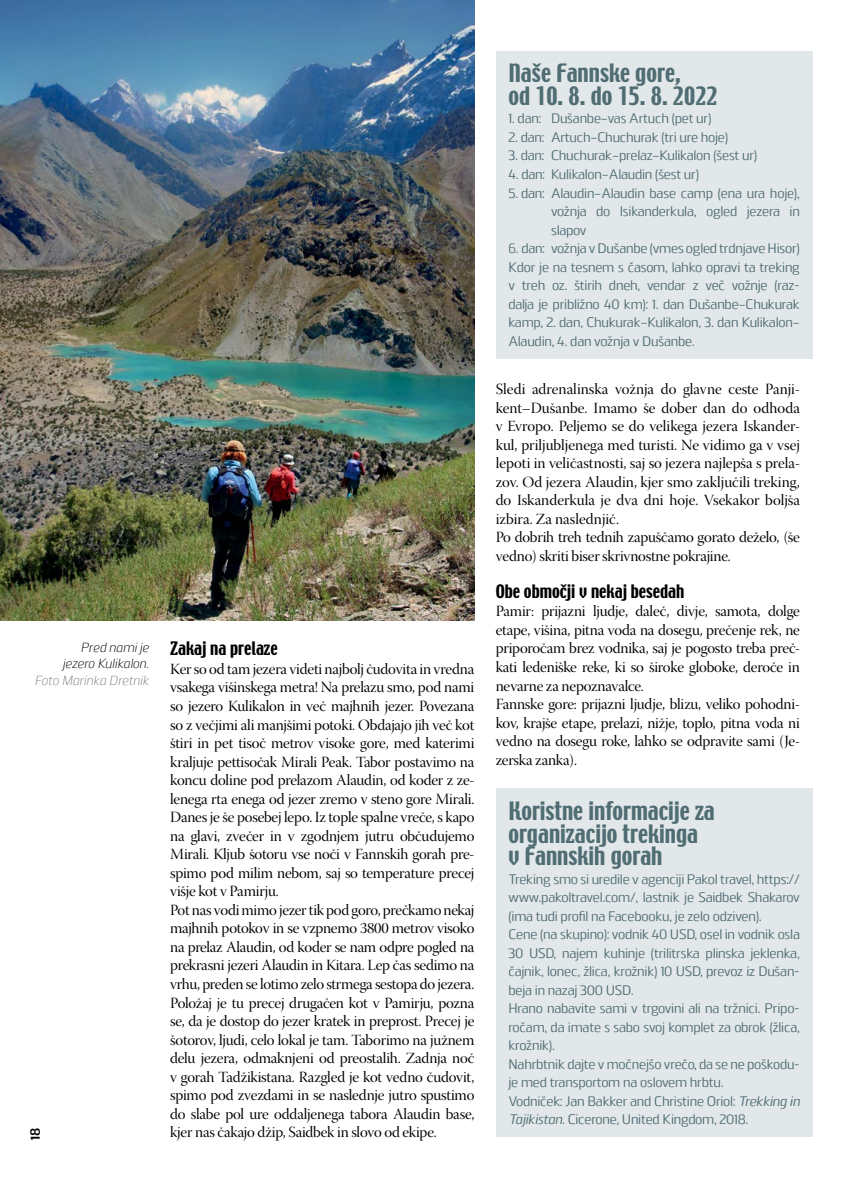
<style>
.page{position:relative;width:851px;height:1191px;background:#fff}
.page>*{position:absolute;margin:0;border:0;box-sizing:border-box;transform-origin:0 0}
.t1{font:22.5px/22.5px "Techno";color:#4f6d72}
.t2{font:16.5px "Techno";color:#000}
.t3{font:15.45px/18.5px "Warnock Pro Disp";letter-spacing:-.015em;color:#000}
.t4{font:13.8px/18.6px "Juhl";letter-spacing:-.015em;color:#4f6d72}
.t5{font:700 13.5px "Juhl";color:#000}
.t6{font:italic 300 13.2px/16.5px "Juhl";color:#000;text-align:right}
.t7{font:italic 300 13.2px "Juhl";color:#808285}
.s1{font-style:italic}
</style>
<div class="page">
<img style="left:0;top:0;width:474px;height:620px">
<div style="left:495px;top:51px;width:317px;height:307px;background:#e2e7ea"></div>
<div style="left:495px;top:788px;width:317px;height:349px;background:#e2e7ea"></div>
<p class="t6" style="left:62px;top:638px;width:88px">Pred nami je jezero Kulikalon.</p>
<p class="t7" style="left:34px;top:670px;width:116px">Foto Marinka Dretnik</p>
<p class="t5" style="left:25px;top:1140px;width:14px;rotate:-90deg">18</p>
<p class="t2" style="left:170px;top:637px;width:109px">Zakaj na prelaze</p>
<p class="t3" style="left:170px;top:661px;width:306px">Ker so od tam jezera videti najbolj čudovita in vredna vsakega višinskega metra! Na prelazu smo, pod nami so jezero Kulikalon in več majhnih jezer. Povezana so z večjimi ali manjšimi potoki. Obdajajo jih več kot štiri in pet tisoč metrov visoke gore, med katerimi kraljuje pettisočak Mirali Peak. Tabor postavimo na koncu doline pod prelazom Alaudin, od koder z ze&shy;lenega rta enega od jezer zremo v steno gore Mirali.<br>Danes je še posebej lepo. Iz tople spalne vreče, s kapo na glavi, zvečer in v zgodnjem jutru občudujemo Mirali. Kljub šotoru vse noči v Fannskih gorah pre&shy;spimo pod milim nebom, saj so temperature precej višje kot v Pamirju.<br>Pot nas vodi mimo jezer tik pod goro, prečkamo nekaj majhnih potokov in se vzpnemo 3800 metrov visoko na prelaz Alaudin, od koder se nam odpre pogled na prekrasni jezeri Alaudin in Kitara. Lep čas sedimo na vrhu, preden se lotimo zelo strmega sestopa do jezera.<br>Položaj je tu precej drugačen kot v Pamirju, pozna se, da je dostop do jezer kratek in preprost. Precej je šotorov, ljudi, celo lokal je tam. Taborimo na južnem delu jezera, odmaknjeni od preostalih. Zadnja noč v gorah Tadžikistana. Razgled je kot vedno čudovit, spimo pod zvezdami in se naslednje jutro spustimo do slabe pol ure oddaljenega tabora Alaudin base, kjer nas čakajo džip, Saidbek in slovo od ekipe.</p>
<h1 class="t1" style="left:508px;top:63px;width:211px">Naše Fannske gore,<br>od 10. 8. do 15. 8. 2022</h1>
<p class="t4" style="left:508px;top:108px;width:204px">1. dan: Dušanbe–vas Artuch (pet ur)</p>
<p class="t4" style="left:508px;top:127px;width:221px">2. dan: Artuch–Chuchurak (tri ure hoje)</p>
<p class="t4" style="left:508px;top:145px;width:250px">3. dan: Chuchurak–prelaz–Kulikalon (šest ur)</p>
<p class="t4" style="left:508px;top:164px;width:192px">4. dan: Kulikalon–Alaudin (šest ur)</p>
<p class="t4" style="left:551px;top:182px;width:250px;text-align:justify;text-indent:-43px">5. dan: Alaudin–Alaudin base camp (ena ura hoje), vožnja do Isikanderkula, ogled jezera in slapov</p>
<p class="t4" style="left:508px;top:238px;width:293px">6. dan: vožnja v Dušanbe (vmes ogled trdnjave Hisor)<br>Kdor je na tesnem s časom, lahko opravi ta treking v treh oz. štirih dneh, vendar z več vožnje (raz&shy;dalja je približno 40 km): 1. dan Dušanbe–Chukurak kamp, 2. dan, Chukurak–Kulikalon, 3. dan Kulikalon– Alaudin, 4. dan vožnja v Dušanbe.</p>
<p class="t3" style="left:495px;top:381px;width:306px">Sledi adrenalinska vožnja do glavne ceste Panji&shy;kent–Dušanbe. Imamo še dober dan do odhoda v Evropo. Peljemo se do velikega jezera Iskander&shy;kul, priljubljenega med turisti. Ne vidimo ga v vsej lepoti in veličastnosti, saj so jezera najlepša s prela&shy;zov. Od jezera Alaudin, kjer smo zaključili treking, do Iskanderkula je dva dni hoje. Vsekakor boljša izbira. Za naslednjič.<br>Po dobrih treh tednih zapuščamo gorato deželo, (še vedno) skriti biser skrivnostne pokrajine.</p>
<p class="t2" style="left:495px;top:580px;width:190px">Obe območji v nekaj besedah</p>
<p class="t3" style="left:495px;top:604px;width:306px">Pamir: prijazni ljudje, daleč, divje, samota, dolge etape, višina, pitna voda na dosegu, prečenje rek, ne priporočam brez vodnika, saj je pogosto treba preč&shy;kati ledeniške reke, ki so široke globoke, deroče in nevarne za nepoznavalce.<br>Fannske gore: prijazni ljudje, blizu, veliko pohodni&shy;kov, krajše etape, prelazi, nižje, toplo, pitna voda ni vedno na dosegu roke, lahko se odpravite sami (Je&shy;zerska zanka).</p>
<h1 class="t1" style="left:508px;top:801px;width:208px">Koristne informacije za organizacijo trekinga<br>v Fannskih gorah</h1>
<p class="t4" style="left:508px;top:868px;width:293px">Treking smo si uredile v agenciji Pakol travel, https:// www.pakoltravel.com/, lastnik je Saidbek Shakarov (ima tudi profil na Facebooku, je zelo odziven).<br>Cene (na skupino): vodnik 40 USD, osel in vodnik osla 30 USD, najem kuhinje (trilitrska plinska jeklenka, čajnik, lonec, žlica, krožnik) 10 USD, prevoz iz Dušan&shy;beja in nazaj 300 USD.<br>Hrano nabavite sami v trgovini ali na tržnici. Pripo&shy;ročam, da imate s sabo svoj komplet za obrok (žlica, krožnik).<br>Nahrbtnik dajte v močnejšo vrečo, da se ne poškodu&shy;je med transportom na oslovem hrbtu.<br>Vodniček: Jan Bakker and Christine Oriol: <span class="s1">Trekking in Tajikistan</span>. Cicerone, United Kingdom, 2018.</p>
</div>
